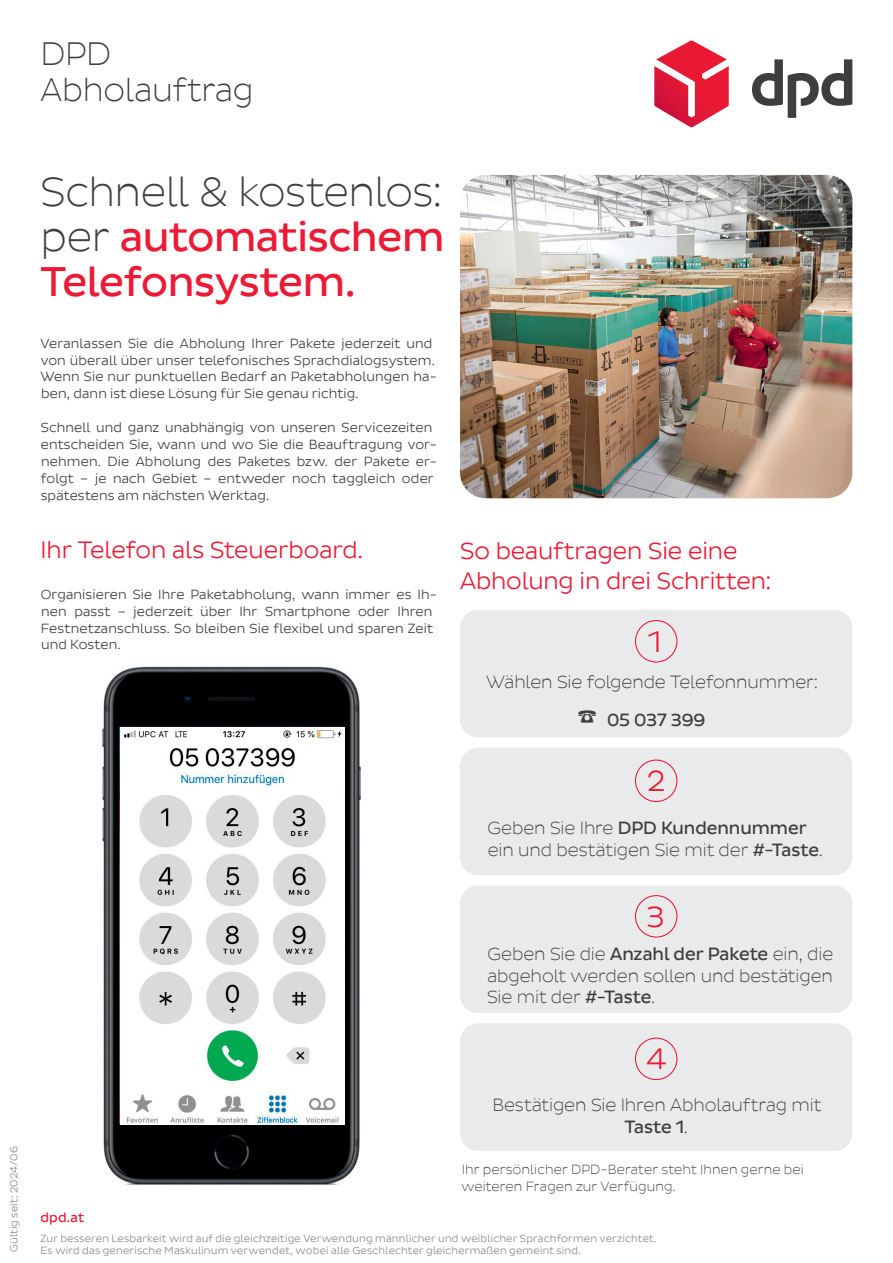
<style>
.page{position:relative;width:893px;height:1263px;background:#fff}
.page>*{position:absolute;margin:0;border:0;box-sizing:border-box;transform-origin:0 0}
.t1{font:42px/45px "Pluto Sans DPD Regular";letter-spacing:-.005em;color:#ed1a35}
.t2{font:300 42px "Pluto Sans DPD Extra";letter-spacing:-.01em;color:#3e3e3f}
.t3{font:300 33px/35.2px "Pluto Sans DPD Extra";letter-spacing:-.01em;color:#3e3e3f}
.t4{font:30px "Pluto Sans DPD Light";color:#ed1a35}
.t5{font:24px/30px "Pluto Sans DPD Light";letter-spacing:-.005em;color:#ed1a35}
.t6{font:300 18px/21.6px "Pluto Sans DPD Extra";letter-spacing:-.005em;color:#3e3e3f;text-align:justify}
.t7{font:18px "Pluto Sans DPD Regular";letter-spacing:-.005em;color:#3e3e3f}
.t8{font:13.5px/16.8px "Pluto Sans DPD Light";letter-spacing:.01em;color:#3e3e3f}
.t9{font:300 13.5px/16.2px "Pluto Sans DPD Extra";letter-spacing:.01em;color:#3e3e3f}
.t10{font:13.5px "Pluto Sans DPD Regular";color:#ed1a35}
.t11{font:10.5px/12.6px "Pluto Sans DPD Light";letter-spacing:.02em;color:#86888b}
.s1{font-family:"Pluto Sans DPD Extra";font-weight:300;color:#3e3e3f}
.s2{font-family:"Pluto Sans DPD Extra";font-weight:300}
.s3{font-family:"Pluto Sans DPD Regular";font-weight:400}
</style>
<div class="page">
<svg style="left:752px;top:59px;width:100px;height:59px"></svg>
<svg style="left:654px;top:41px;width:75px;height:86px"></svg>
<img style="left:460px;top:175px;width:392px;height:323px">
<img style="left:102px;top:666px;width:259px;height:519px">
<img style="left:121px;top:727px;width:224px;height:397px">
<div style="left:460px;top:610px;width:392px;height:127px;background:#e9eaeb;border-radius:18px"></div>
<div style="left:460px;top:748px;width:392px;height:127px;background:#e9eaeb;border-radius:18px"></div>
<div style="left:460px;top:885px;width:392px;height:128px;background:#e9eaeb;border-radius:18px"></div>
<div style="left:460px;top:1023px;width:392px;height:128px;background:#e9eaeb;border-radius:18px"></div>
<div style="left:635px;top:620px;width:42px;height:42px;border:1px solid #ed1a35;border-radius:50%"></div>
<div style="left:635px;top:759px;width:42px;height:43px;border:1px solid #ed1a35;border-radius:50%"></div>
<div style="left:635px;top:895px;width:42px;height:42px;border:1px solid #ed1a35;border-radius:50%"></div>
<div style="left:635px;top:1037px;width:42px;height:43px;border:1px solid #ed1a35;border-radius:50%"></div>
<h2 class="t3" style="left:41px;top:37px;width:215px">DPD<br>Abholauftrag</h2>
<p class="t11" style="left:8px;top:1252px;width:107px;rotate:-90deg">Gültig seit: 2024/06</p>
<h1 class="t2" style="left:41px;top:168px;width:403px">Schnell &amp; kostenlos:</h1>
<h1 class="t1" style="left:41px;top:215px;width:405px"><span class="s1">per</span> automatischem<br>Telefonsystem.</h1>
<p class="t8" style="left:40px;top:335px;width:398px">Veranlassen Sie die Abholung Ihrer Pakete jederzeit und von überall über unser telefonisches Sprachdialogsystem.<br>Wenn Sie nur punktuellen Bedarf an Paketabholungen ha&shy;ben, dann ist diese Lösung für Sie genau richtig.</p>
<p class="t8" style="left:41px;top:419px;width:397px">Schnell und ganz unabhängig von unseren Servicezeiten entscheiden Sie, wann und wo Sie die Beauftragung vor&shy;nehmen. Die Abholung des Paketes bzw. der Pakete er&shy;folgt – je nach Gebiet – entweder noch taggleich oder spätestens am nächsten Werktag.</p>
<h3 class="t5" style="left:41px;top:535px;width:324px">Ihr Telefon als Steuerboard.</h3>
<p class="t8" style="left:41px;top:586px;width:397px">Organisieren Sie Ihre Paketabholung, wann immer es Ih&shy;nen passt – jederzeit über Ihr Smartphone oder Ihren Festnetzanschluss. So bleiben Sie flexibel und sparen Zeit und Kosten.</p>
<p class="t10" style="left:41px;top:1210px;width:45px">dpd.at</p>
<h3 class="t5" style="left:460px;top:536px;width:313px">So beauftragen Sie eine<br>Abholung in drei Schritten:</h3>
<h3 class="t4" style="left:648px;top:624px;width:15px">1</h3>
<h3 class="t6" style="left:486px;top:671px;width:334px">Wählen Sie folgende Telefonnummer:</h3>
<h3 class="t7" style="left:607px;top:709px;width:100px">05 037 399</h3>
<h3 class="t4" style="left:647px;top:764px;width:20px">2</h3>
<h3 class="t7" style="left:488px;top:818px;width:321px"><span class="s2">Geben Sie Ihre</span> DPD Kundennummer</h3>
<h3 class="t6" style="left:488px;top:839px;width:337px">ein und bestätigen Sie mit der <span class="s3">#-Taste</span>.</h3>
<h3 class="t4" style="left:646px;top:899px;width:20px">3</h3>
<h3 class="t6" style="left:487px;top:943px;width:348px">Geben Sie die <span class="s3">Anzahl der Pakete</span> ein, die abgeholt werden sollen und bestätigen Sie mit der <span class="s3">#-Taste</span>.</h3>
<h3 class="t4" style="left:646px;top:1042px;width:22px">4</h3>
<h3 class="t6" style="left:492px;top:1094px;width:330px">Bestätigen Sie Ihren Abholauftrag mit</h3>
<h3 class="t7" style="left:625px;top:1116px;width:65px">Taste 1<span class="s2">.</span></h3>
<p class="t9" style="left:461px;top:1162px;width:344px">Ihr persönlicher DPD-Berater steht Ihnen gerne bei weiteren Fragen zur Verfügung.</p>
<p class="t11" style="left:40px;top:1232px;width:618px">Zur besseren Lesbarkeit wird auf die gleichzeitige Verwendung männlicher und weiblicher Sprachformen verzichtet.<br>Es wird das generische Maskulinum verwendet, wobei alle Geschlechter gleichermaßen gemeint sind.</p>
</div>
